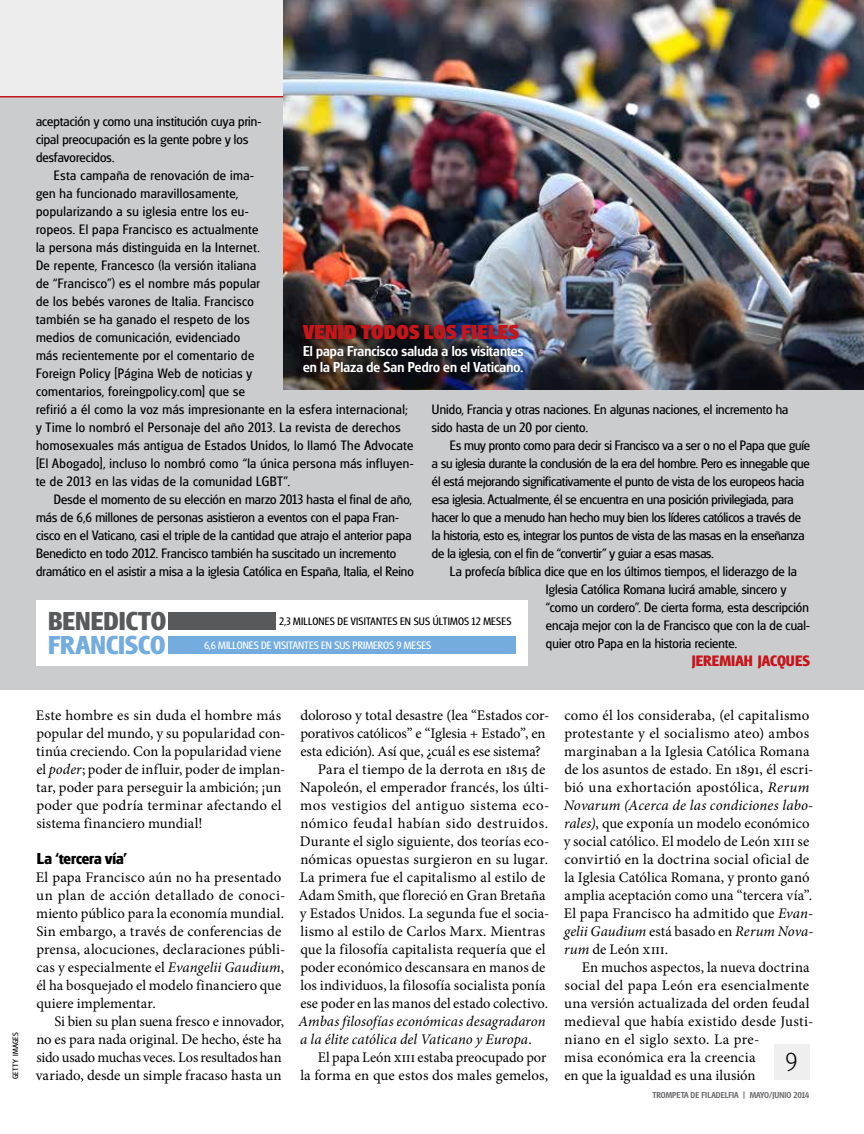
<style>
.page{position:relative;width:864px;height:1134px;background:#fff}
.page>*{position:absolute;margin:0;border:0;box-sizing:border-box;transform-origin:0 0}
.t1{font:700 27px "Glasgow Pro";letter-spacing:.005em;color:#58595b}
.t2{font:700 27px "Glasgow Pro";color:#74acdf}
.t3{font:300 27px "Glasgow Pro";color:#000}
.t4{font:800 21px "Glasgow Pro";letter-spacing:.005em;color:#c4161c}
.t5{font:700 16.5px "Glasgow Pro";letter-spacing:-.005em;color:#000}
.t6{font:700 15.75px "Glasgow Pro";letter-spacing:.005em;color:#c4161c}
.t7{font:500 15px/16.5px "Glasgow Pro";letter-spacing:.005em;color:#fff}
.t8{font:14.7px/18px "Minion Pro";letter-spacing:.005em;color:#000}
.t9{font:14.7px/18px "Minion Pro";letter-spacing:.03em;color:#000}
.t10{font:italic 14.7px "Minion Pro";color:#000}
.t11{font:14.25px/18px "Glasgow Pro";letter-spacing:.035em;color:#000}
.t12{font:14.25px/18px "Glasgow Pro";letter-spacing:.01em;color:#000}
.t13{font:14.25px/18px "Glasgow Pro";letter-spacing:-.01em;color:#000}
.t14{font:11.25px "Glasgow Pro";letter-spacing:.02em;color:#000}
.t15{font:11.25px "Glasgow Pro";letter-spacing:.005em;color:#fff}
.t16{font:500 9px "Glasgow Pro";color:#6d6e71}
.t17{font:8.1px "Glasgow Pro";letter-spacing:.035em;color:#000;scale:1.04 1}
.s1{font-style:italic}
.s2{font-style:normal}
</style>
<div class="page">
<div style="left:774px;top:1044px;width:36px;height:36px;background:#efeff0"></div>
<div style="left:0;top:0;width:630px;height:120px;background:#ededee"></div>
<div style="left:0;top:96px;width:864px;height:594px;background:#caccce"></div>
<div style="left:36px;top:600px;width:492px;height:66px;background:#fff"></div>
<hr style="left:0;top:96px;width:432px;height:2px;background:#c4161c">
<img style="left:283px;top:0;width:581px;height:389px">
<div style="left:168px;top:612px;width:108px;height:18px;background:#58595b"></div>
<div style="left:168px;top:636px;width:348px;height:18px;background:#74acdf"></div>
<div style="left:297px;top:318px;width:232px;height:60px;background:#000;opacity:.5"></div>
<p class="t17" style="left:11px;top:1079px;width:47px;rotate:-90deg">getty images</p>
<p class="t12" style="left:36px;top:112px;width:227px">aceptación y como una institución cuya prin&shy;cipal preocupación es la gente pobre y los desfavorecidos.</p>
<p class="t11" style="left:36px;top:166px;width:379px;text-indent:18px">Esta campaña de renovación de ima-<br>gen ha funcionado maravillosamente,<br>popularizando a su iglesia entre los eu-<br>ropeos. El papa Francisco es actualmente<br>la persona más distinguida en la Internet.<br>De repente, Francesco (la versión italiana<br>de “Francisco”) es el nombre más popular<br>de los bebés varones de Italia. Francisco<br>también se ha ganado el respeto de los<br>medios de comunicación, evidenciado<br>más recientemente por el comentario de<br>Foreign Policy [Página Web de noticias y<br>comentarios, foreingpolicy.com] que se<br>refirió a él como la voz más impresionante en la esfera internacional; y Time lo nombró el Personaje del año 2013. La revista de derechos homosexuales más antigua de Estados Unidos, lo llamó The Advocate [El Abogado], incluso lo nombró como “la única persona más influyen&shy;te de 2013 en las vidas de la comunidad LGBT”.</p>
<p class="t12" style="left:36px;top:490px;width:379px;text-indent:18px">Desde el momento de su elección en marzo 2013 hasta el final de año, más de 6,6 millones de personas asistieron a eventos con el papa Fran&shy;cisco en el Vaticano, casi el triple de la cantidad que atrajo el anterior papa Benedicto en todo 2012. Francisco también ha suscitado un incremento dramático en el asistir a misa a la iglesia Católica en España, Italia, el Reino</p>
<h2 class="t4" style="left:303px;top:319px;width:218px">VENID TODOS LOS FIELES</h2>
<p class="t7" style="left:303px;top:342px;width:222px">El papa Francisco saluda a los visitantes en la Plaza de San Pedro en el Vaticano.</p>
<p class="t12" style="left:432px;top:400px;width:358px">Unido, Francia y otras naciones. En algunas naciones, el incremento ha sido hasta de un 20 por ciento.</p>
<p class="t13" style="left:432px;top:436px;width:379px;text-indent:18px">Es muy pronto como para decir si Francisco va a ser o no el Papa que guíe a su iglesia durante la conclusión de la era del hombre. Pero es innegable que él está mejorando significativamente el punto de vista de los europeos hacia esa iglesia. Actualmente, él se encuentra en una posición privilegiada, para hacer lo que a menudo han hecho muy bien los líderes católicos a través de la historia, esto es, integrar los puntos de vista de las masas en la enseñanza de la iglesia, con el fin de “convertir” y guiar a esas masas.</p>
<p class="t12" style="left:546px;top:562px;width:265px;text-indent:-96px">La profecía bíblica dice que en los últimos tiempos, el liderazgo de la Iglesia Católica Romana lucirá amable, sincero y “como un cordero”. De cierta forma, esta descripción encaja mejor con la de Francisco que con la de cual&shy;quier otro Papa en la historia reciente.</p>
<p class="t6" style="left:692px;top:651px;width:120px">JEREMIAH JACQUES</p>
<h1 class="t1" style="left:48px;top:605px;width:120px">BENEDICTO</h1>
<p class="t14" style="left:280px;top:615px;width:233px">2,3 MILLONES DE VISITANTES EN SUS ÚLTIMOS 12 MESES</p>
<h1 class="t2" style="left:48px;top:629px;width:119px">FRANCISCO</h1>
<p class="t15" style="left:204px;top:639px;width:229px">6,6 MILLONES DE VISITANTES EN SUS PRIMEROS 9 MESES</p>
<p class="t8" style="left:36px;top:706px;width:251px">Este hombre es sin duda el hombre más popular del mundo, y su popularidad con&shy;tinúa creciendo. Con la popularidad viene el <span class="s1">poder</span>; poder de influir, poder de implan&shy;tar, poder para perseguir la ambición; ¡un poder que podría terminar afectando el sistema financiero mundial!</p>
<p class="t5" style="left:37px;top:849px;width:91px">La ‘tercera vía’</p>
<p class="t8" style="left:36px;top:868px;width:251px">El papa Francisco aún no ha presentado un plan de acción detallado de conoci&shy;miento público para la economía mundial.<br>Sin embargo, a través de conferencias de prensa, alocuciones, declaraciones públi&shy;cas y especialmente el <span class="s1">Evangelii Gaudium</span>, él ha bosquejado el modelo financiero que quiere implementar.</p>
<p class="t8" style="left:36px;top:1012px;width:250px;text-indent:19px">Si bien su plan suena fresco e innovador, no es para nada original. De hecho, éste ha sido usado muchas veces. Los resultados han variado, desde un simple fracaso hasta un</p>
<p class="t8" style="left:300px;top:706px;width:251px">doloroso y total desastre (lea “Estados cor-</p>
<p class="t8" style="left:300px;top:724px;width:247px">porativos católicos” e “Iglesia + Estado”, en</p>
<p class="t8" style="left:300px;top:742px;width:242px">esta edición). Así que, ¿cuál es ese sistema?</p>
<p class="t8" style="left:318px;top:760px;width:229px">Para el tiempo de la derrota en 1815 de</p>
<p class="t8" style="left:300px;top:778px;width:251px">Napoleón, el emperador francés, los últi-</p>
<p class="t8" style="left:300px;top:796px;width:251px">mos vestigios del antiguo sistema eco-</p>
<p class="t8" style="left:300px;top:814px;width:249px">nómico feudal habían sido destruidos.</p>
<p class="t8" style="left:300px;top:832px;width:251px">Durante el siglo siguiente, dos teorías eco-</p>
<p class="t8" style="left:300px;top:850px;width:249px">nómicas opuestas surgieron en su lugar.</p>
<p class="t8" style="left:300px;top:868px;width:247px">La primera fue el capitalismo al estilo de</p>
<p class="t8" style="left:299px;top:886px;width:248px">Adam Smith, que floreció en Gran Bretaña</p>
<p class="t8" style="left:300px;top:904px;width:251px">y Estados Unidos. La segunda fue el socia-</p>
<p class="t8" style="left:300px;top:922px;width:246px">lismo al estilo de Carlos Marx. Mientras</p>
<p class="t8" style="left:300px;top:940px;width:247px">que la filosofía capitalista requería que el</p>
<p class="t8" style="left:300px;top:958px;width:246px">poder económico descansara en manos de</p>
<p class="t8" style="left:300px;top:976px;width:247px">los individuos, la filosofía socialista ponía</p>
<p class="t8" style="left:300px;top:994px;width:249px">ese poder en las manos del estado colectivo.</p>
<p class="t10" style="left:299px;top:1011px;width:248px">Ambas filosofías económicas desagradaron</p>
<p class="t10" style="left:300px;top:1029px;width:233px">a la élite católica del Vaticano y Europa<span class="s2">.</span></p>
<p class="t8" style="left:318px;top:1048px;width:230px">El papa León xiii estaba preocupado por</p>
<p class="t8" style="left:300px;top:1066px;width:249px">la forma en que estos dos males gemelos,</p>
<p class="t8" style="left:564px;top:706px;width:251px">como él los consideraba, (el capitalismo protestante y el socialismo ateo) ambos marginaban a la Iglesia Católica Romana de los asuntos de estado. En 1891, él escri&shy;bió una exhortación apostólica, <span class="s1">Rerum Novarum (Acerca de las condiciones labo&shy;rales)</span>, que exponía un modelo económico y social católico. El modelo de León xiii se convirtió en la doctrina social oficial de la Iglesia Católica Romana, y pronto ganó amplia aceptación como una “tercera vía”.<br>El papa Francisco ha admitido que <span class="s1">Evan&shy;gelii Gaudium</span> está basado en <span class="s1">Rerum Nova&shy;rum</span> de León xiii.</p>
<p class="t9" style="left:564px;top:958px;width:251px;text-indent:18px">En muchos aspectos, la nueva doctrina social del papa León era esencialmente una versión actualizada del orden feudal medieval que había existido desde Justi&shy;niano en el siglo sexto. La pre-<br>misa económica era la creencia<br>en que la igualdad es una ilusión</p>
<h1 class="t3" style="left:786px;top:1047px;width:14px">9</h1>
<p class="t16" style="left:652px;top:1090px;width:158px">TROMPETA DE FILADELFIA | MAYO/JUNIO 2014</p>
</div>
